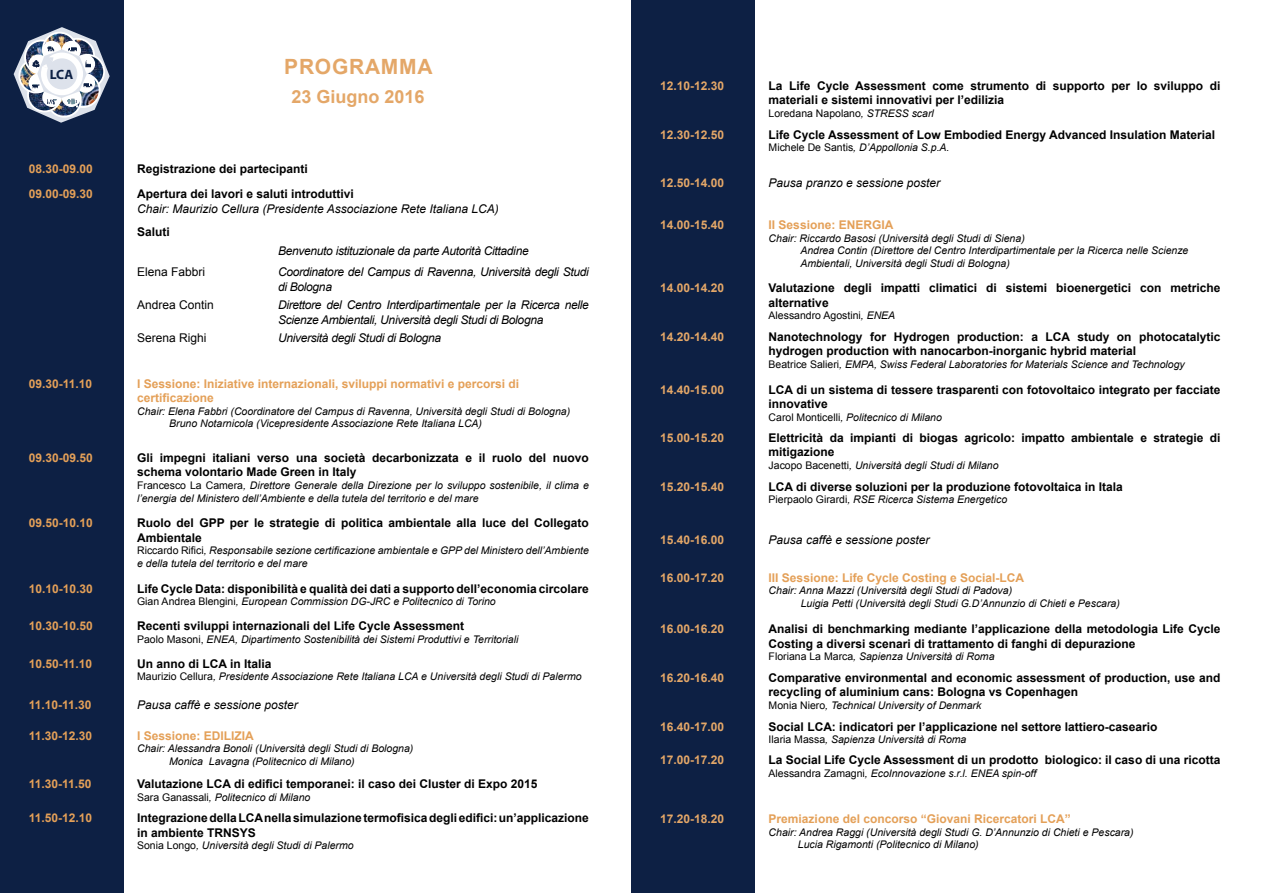
<style>
.page{position:relative;width:1263px;height:893px;background:#fff}
.page>*{position:absolute;margin:0;border:0;box-sizing:border-box;transform-origin:0 0}
.t1{font:700 21px "Arial";letter-spacing:.035em;color:#e4a768}
.t2{font:700 18px "Arial";color:#e4a768}
.t3{font:700 13.5px "Myriad Pro";color:#0d2044}
.t4{font:700 12px/14.4px "Arial";color:#000}
.t5{font:700 12px/14.4px "Arial";color:#e4a058}
.t6{font:italic 12px/18.8px "Arial";letter-spacing:-.025em;color:#000}
.t7{font:700 12px "Arial";color:#e4a768}
.t8{font:italic 12px "Arial";color:#000}
.t9{font:12px "Arial";color:#000}
.t10{font:italic 10.5px/12.6px "Arial";color:#000}
.t11{font:10.5px "Arial";color:#000}
.s1{font-style:italic}
.s2{font-style:normal}
</style>
<div class="page">
<div style="left:0;top:0;width:123px;height:893px;background:#0d2044"></div>
<div style="left:631px;top:0;width:124px;height:893px;background:#0d2044"></div>
<svg style="left:14px;top:27px;width:96px;height:96px"></svg>
<p class="t3" style="left:50px;top:65px;width:25px">LCA</p>
<h1 class="t1" style="left:284px;top:52px;width:150px">Programma</h1>
<h2 class="t2" style="left:291px;top:84px;width:135px">23 Giugno 2016</h2>
<p class="t7" style="left:660px;top:77px;width:66px">12.10-12.30</p>
<p class="t7" style="left:660px;top:126px;width:66px">12.30-12.50</p>
<p class="t4" style="left:769px;top:79px;width:453px">La Life Cycle Assessment come strumento di supporto per lo sviluppo di materiali e sistemi innovativi per l’edilizia</p>
<p class="t11" style="left:769px;top:106px;width:167px">Loredana Napolano<span class="s1">, STRESS scarl</span></p>
<p class="t4" style="left:769px;top:127px;width:448px">Life Cycle Assessment of Low Embodied Energy Advanced Insulation Material</p>
<p class="t10" style="left:769px;top:141px;width:182px"><span class="s2">Michele De Santis</span>, D’Appollonia S.p.A.</p>
<p class="t5" style="left:29px;top:162px;width:66px">08.30-09.00</p>
<p class="t4" style="left:137px;top:162px;width:172px">Registrazione dei partecipanti</p>
<p class="t5" style="left:29px;top:187px;width:66px">09.00-09.30</p>
<p class="t4" style="left:137px;top:187px;width:218px">Apertura dei lavori e saluti introduttivi</p>
<p class="t8" style="left:137px;top:201px;width:363px">Chair: Maurizio Cellura (Presidente Associazione Rete Italiana LCA)</p>
<p class="t7" style="left:660px;top:174px;width:66px">12.50-14.00</p>
<p class="t8" style="left:769px;top:175px;width:173px">Pausa pranzo e sessione poster</p>
<p class="t4" style="left:137px;top:225px;width:34px">Saluti</p>
<p class="t9" style="left:137px;top:264px;width:70px">Elena Fabbri</p>
<p class="t9" style="left:137px;top:297px;width:78px">Andrea Contin</p>
<p class="t9" style="left:137px;top:330px;width:71px">Serena Righi</p>
<p class="t6" style="left:278px;top:241px;width:312px;line-height:20.7px">Benvenuto istituzionale da parte Autorità Cittadine<br>Coordinatore del Campus di Ravenna, Università degli Studi</p>
<p class="t6" style="left:278px;top:277px;width:312px">di Bologna<br>Direttore del Centro Interdipartimentale per la Ricerca nelle</p>
<p class="t6" style="left:278px;top:310px;width:267px">Scienze Ambientali, Università degli Studi di Bologna<br>Università degli Studi di Bologna</p>
<p class="t7" style="left:660px;top:216px;width:66px">14.00-15.40</p>
<p class="t5" style="left:769px;top:218px;width:79px">II Sessione: ENERGIA</p>
<p class="t10" style="left:800px;top:232px;width:390px;text-indent:-32px">Chair: Riccardo Basosi (Università degli Studi di Siena)<br>Andrea Contin (Direttore del Centro Interdipartimentale per la Ricerca nelle Scienze<br>Ambientali, Università degli Studi di Bologna)</p>
<p class="t7" style="left:660px;top:280px;width:66px">14.00-14.20</p>
<p class="t4" style="left:769px;top:281px;width:453px">Valutazione degli impatti climatici di sistemi bioenergetici con metriche alternative</p>
<p class="t11" style="left:769px;top:308px;width:128px">Alessandro Agostini<span class="s1">, ENEA</span></p>
<p class="t7" style="left:660px;top:328px;width:66px">14.20-14.40</p>
<p class="t4" style="left:769px;top:330px;width:453px">Nanotechnology for Hydrogen production: a LCA study on photocatalytic hydrogen production with nanocarbon-inorganic hybrid material</p>
<p class="t10" style="left:769px;top:358px;width:418px"><span class="s2">Beatrice Salieri</span>, EMPA, Swiss Federal Laboratories for Materials Science and Technology</p>
<p class="t5" style="left:29px;top:376px;width:65px">09.30-11.10</p>
<p class="t5" style="left:29px;top:451px;width:66px">09.30-09.50</p>
<p class="t5" style="left:137px;top:376px;width:384px">I Sessione: Iniziative internazionali, sviluppi normativi e percorsi di certificazione</p>
<p class="t10" style="left:169px;top:405px;width:402px;text-indent:-32px">Chair: Elena Fabbri (Coordinatore del Campus di Ravenna, Università degli Studi di Bologna)<br>Bruno Notarnicola (Vicepresidente Associazione Rete Italiana LCA)</p>
<p class="t4" style="left:137px;top:451px;width:453px">Gli impegni italiani verso una società decarbonizzata e il ruolo del nuovo schema volontario Made Green in Italy</p>
<p class="t10" style="left:137px;top:479px;width:453px"><span class="s2">Francesco La Camera</span>, Direttore Generale della Direzione per lo sviluppo sostenibile, il clima e l’energia del Ministero dell’Ambiente e della tutela del territorio e del mare</p>
<p class="t7" style="left:660px;top:381px;width:66px">14.40-15.00</p>
<p class="t7" style="left:660px;top:429px;width:66px">15.00-15.20</p>
<p class="t7" style="left:660px;top:478px;width:66px">15.20-15.40</p>
<p class="t4" style="left:769px;top:382px;width:453px">LCA di un sistema di tessere trasparenti con fotovoltaico integrato per facciate innovative</p>
<p class="t10" style="left:769px;top:411px;width:175px"><span class="s2">Carol Monticelli</span>, Politecnico di Milano</p>
<p class="t4" style="left:769px;top:431px;width:453px">Elettricità da impianti di biogas agricolo: impatto ambientale e strategie di mitigazione</p>
<p class="t10" style="left:769px;top:459px;width:231px"><span class="s2">Jacopo Bacenetti</span>, Università degli Studi di Milano</p>
<p class="t4" style="left:769px;top:479px;width:356px">LCA di diverse soluzioni per la produzione fotovoltaica in Itala</p>
<p class="t10" style="left:769px;top:493px;width:240px"><span class="s2">Pierpaolo Girardi</span>, RSE Ricerca Sistema Energetico</p>
<p class="t5" style="left:29px;top:516px;width:66px">09.50-10.10</p>
<p class="t5" style="left:29px;top:581px;width:66px">10.10-10.30</p>
<p class="t5" style="left:29px;top:619px;width:66px">10.30-10.50</p>
<p class="t5" style="left:29px;top:656px;width:65px">10.50-11.10</p>
<p class="t5" style="left:29px;top:698px;width:64px">11.10-11.30</p>
<p class="t4" style="left:137px;top:516px;width:453px">Ruolo del GPP per le strategie di politica ambientale alla luce del Collegato<br>Ambientale</p>
<p class="t10" style="left:137px;top:544px;width:453px"><span class="s2">Riccardo Rifici</span>, Responsabile sezione certificazione ambientale e GPP del Ministero dell’Ambiente e della tutela del territorio e del mare</p>
<p class="t4" style="left:137px;top:581px;width:453px">Life Cycle Data: disponibilità e qualità dei dati a supporto dell’economia circolare</p>
<p class="t10" style="left:137px;top:595px;width:360px"><span class="s2">Gian Andrea Blengini</span>, European Commission DG-JRC e Politecnico di Torino</p>
<p class="t4" style="left:137px;top:619px;width:328px">Recenti sviluppi internazionali del Life Cycle Assessment</p>
<p class="t10" style="left:137px;top:633px;width:383px"><span class="s2">Paolo Masoni,</span> ENEA, Dipartimento Sostenibilità dei Sistemi Produttivi e Territoriali</p>
<p class="t4" style="left:137px;top:656px;width:136px">Un anno di LCA in Italia</p>
<p class="t10" style="left:137px;top:670px;width:446px"><span class="s2">Maurizio Cellura</span>, Presidente Associazione Rete Italiana LCA e Università degli Studi di Palermo</p>
<p class="t8" style="left:137px;top:697px;width:162px">Pausa caffè e sessione poster</p>
<p class="t5" style="left:29px;top:729px;width:65px">11.30-12.30</p>
<p class="t5" style="left:137px;top:729px;width:101px">I Sessione: EDI LIZIA</p>
<p class="t10" style="left:169px;top:743px;width:246px;text-indent:-32px">Chair: Alessandra Bonoli (Università degli Studi di Bologna)<br>Monica Lavagna (Politecnico di Milano)</p>
<p class="t5" style="left:29px;top:777px;width:64px">11.30-11.50</p>
<p class="t4" style="left:137px;top:777px;width:402px">Valutazione LCA di edifici temporanei: il caso dei Cluster di Expo 2015</p>
<p class="t10" style="left:137px;top:791px;width:175px"><span class="s2">Sara Ganassali</span>, Politecnico di Milano</p>
<p class="t7" style="left:660px;top:531px;width:66px">15.40-16.00</p>
<p class="t8" style="left:769px;top:531px;width:162px">Pausa caffè e sessione poster</p>
<p class="t7" style="left:660px;top:569px;width:66px">16.00-17.20</p>
<p class="t5" style="left:769px;top:570px;width:257px">III Sessione: Life Cycle Costing e Social-LCA</p>
<p class="t10" style="left:801px;top:584px;width:321px;text-indent:-32px">Chair: Anna Mazzi (Università degli Studi di Padova)<br>Luigia Petti (Università degli Studi G.D’Annunzio di Chieti e Pescara)</p>
<p class="t4" style="left:769px;top:622px;width:453px">Analisi di benchmarking mediante l’applicazione della metodologia Life Cycle<br>Costing a diversi scenari di trattamento di fanghi di depurazione</p>
<p class="t10" style="left:769px;top:650px;width:227px"><span class="s2">Floriana La Marca</span>, Sapienza Università di Roma</p>
<p class="t4" style="left:769px;top:671px;width:453px">Comparative environmental and economic assessment of production, use and recycling of aluminium cans: Bologna vs Copenhagen</p>
<p class="t10" style="left:769px;top:699px;width:214px"><span class="s2">Monia Niero</span>, Technical University of Denmark</p>
<p class="t4" style="left:769px;top:719px;width:390px">Social LCA: indicatori per l’applicazione nel settore lattiero-caseario</p>
<p class="t10" style="left:769px;top:733px;width:199px"><span class="s2">Ilaria Massa</span>, Sapienza Università di Roma</p>
<p class="t4" style="left:769px;top:753px;width:453px">La Social Life Cycle Assessment di un prodotto biologico: il caso di una ricotta</p>
<p class="t10" style="left:769px;top:767px;width:269px"><span class="s2">Alessandra Zamagni</span>, EcoInnovazione s.r.l. ENEA spin-off</p>
<p class="t7" style="left:660px;top:621px;width:66px">16.00-16.20</p>
<p class="t7" style="left:660px;top:669px;width:66px">16.20-16.40</p>
<p class="t7" style="left:660px;top:718px;width:66px">16.40-17.00</p>
<p class="t7" style="left:660px;top:752px;width:66px">17.00-17.20</p>
<p class="t5" style="left:29px;top:811px;width:65px">11.50-12.10</p>
<p class="t4" style="left:137px;top:811px;width:453px">Integrazione della LCA nella simulazione termofisica degli edifici: un’applicazione</p>
<p class="t7" style="left:660px;top:810px;width:66px">17.20-18.20</p>
<p class="t4" style="left:137px;top:825px;width:87px">in ambiente TRNSYS</p>
<p class="t10" style="left:137px;top:839px;width:218px"><span class="s2">Sonia Longo</span>, Università degli Studi di Palermo</p>
<p class="t5" style="left:769px;top:812px;width:304px">Premiazione del concorso “Giovani Ricercatori LCA”</p>
<p class="t10" style="left:798px;top:826px;width:337px;text-indent:-29px">Chair: Andrea Raggi (Università degli Studi G. D’Annunzio di Chieti e Pescara)<br>Lucia Rigamonti (Politecnico di Milano)</p>
</div>
